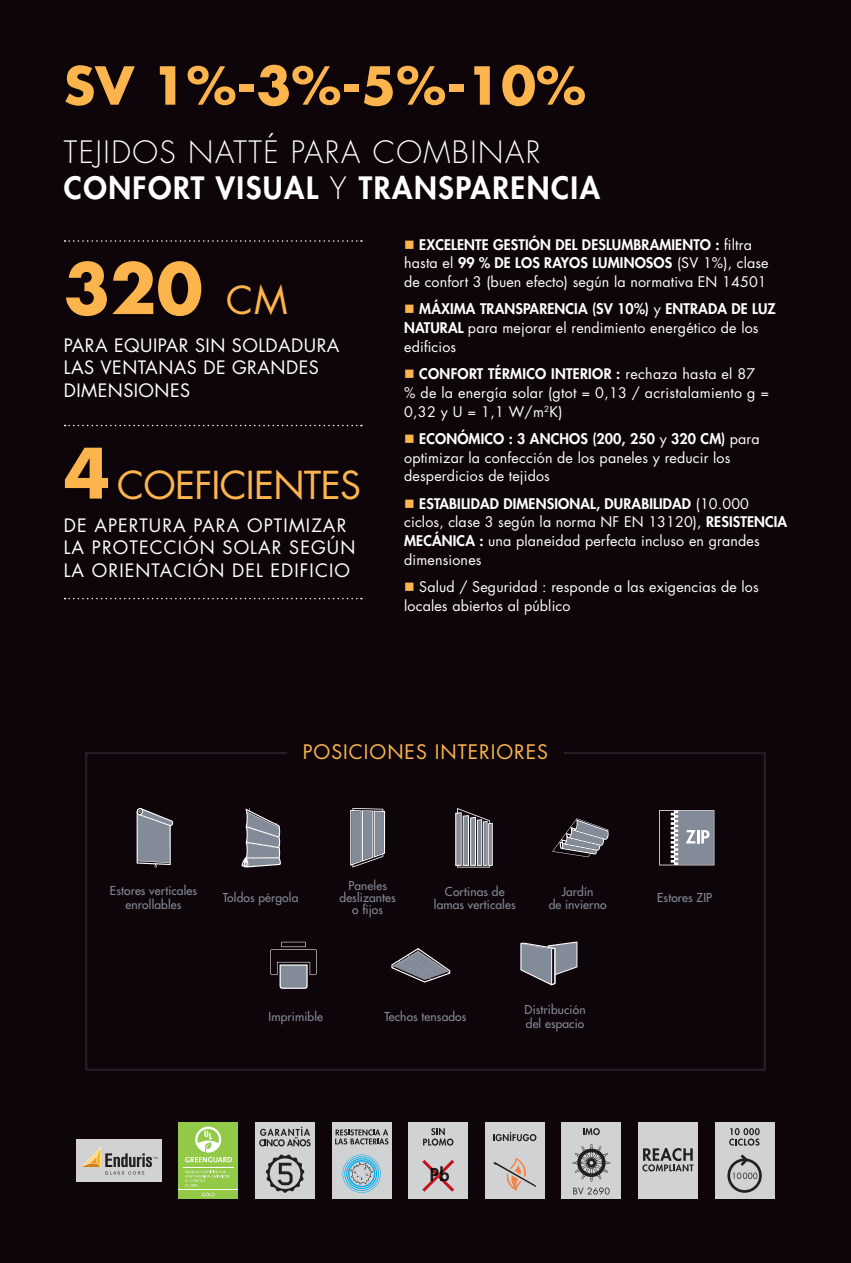
<style>
.page{position:relative;width:851px;height:1263px;background:#fff}
.page>*{position:absolute;margin:0;border:0;box-sizing:border-box;transform-origin:0 0}
.t1{font:700 67.5px "Futura";color:#fcb54c}
.t2{font:700 51px "Futura";color:#fcb54c}
.t3{font:37.5px "Futura";letter-spacing:-.02em;color:#fcb54c}
.t4{font:800 30px/36px "Futura";letter-spacing:.05em;color:#fff}
.t5{font:19.5px "Futura";letter-spacing:.05em;color:#fcb54c}
.t6{font:18px/22.5px "Futura";letter-spacing:.06em;color:#fff}
.t7{font:18px/22.5px "Futura";letter-spacing:.025em;color:#fff}
.t8{font:14.25px/18.8px "Futura";letter-spacing:.01em;color:#fff}
.t9{font:12px/13.5px "Futura";letter-spacing:.01em;color:#838a98;text-align:center}
.s1{font-weight:300}
.s2{font-weight:400;font-size:37.5px}
.s3{font-weight:700;font-size:67.5px}
.s4{color:#fcb54c}
.s5{font-weight:800}
</style>
<div class="page">
<div style="left:0;top:0;width:850px;height:1263px;background:#0e050a"></div>
<svg style="left:85px;top:752px;width:681px;height:319px"></svg>
<svg style="left:391px;top:948px;width:59px;height:34px"></svg>
<svg style="left:270px;top:942px;width:47px;height:47px"></svg>
<svg style="left:241px;top:808px;width:40px;height:59px"></svg>
<svg style="left:136px;top:808px;width:37px;height:59px"></svg>
<svg style="left:350px;top:808px;width:35px;height:59px;background:#848690"></svg>
<svg style="left:455px;top:808px;width:37px;height:59px;background:#85868e"></svg>
<svg style="left:552px;top:818px;width:56px;height:39px"></svg>
<svg style="left:520px;top:941px;width:57px;height:44px"></svg>
<svg style="left:659px;top:810px;width:55px;height:55px"></svg>
<svg style="left:65px;top:240px;width:297px;height:2px"></svg>
<svg style="left:65px;top:425px;width:297px;height:1px"></svg>
<svg style="left:65px;top:598px;width:297px;height:1px"></svg>
<div style="left:638px;top:1123px;width:59px;height:76px;background:#d1d2d4"></div>
<svg style="left:642px;top:1148px;width:51px;height:23px"></svg>
<div style="left:255px;top:1123px;width:60px;height:76px;background:#d1d2d4"></div>
<svg style="left:265px;top:1154px;width:39px;height:39px"></svg>
<svg style="left:259px;top:1126px;width:51px;height:20px"></svg>
<div style="left:408px;top:1123px;width:60px;height:76px;background:#d1d2d4"></div>
<svg style="left:422px;top:1160px;width:32px;height:32px"></svg>
<svg style="left:423px;top:1128px;width:30px;height:18px"></svg>
<div style="left:332px;top:1123px;width:59px;height:76px;background:#d1d2d4"></div>
<svg style="left:342px;top:1154px;width:39px;height:39px"></svg>
<svg style="left:335px;top:1129px;width:53px;height:15px"></svg>
<div style="left:714px;top:1123px;width:60px;height:76px;background:#d1d2d4"></div>
<svg style="left:727px;top:1154px;width:34px;height:39px"></svg>
<svg style="left:729px;top:1128px;width:30px;height:18px"></svg>
<div style="left:561px;top:1123px;width:60px;height:76px;background:#d1d2d4"></div>
<svg style="left:572px;top:1144px;width:38px;height:51px"></svg>
<svg style="left:583px;top:1128px;width:16px;height:7px"></svg>
<div style="left:485px;top:1123px;width:59px;height:76px;background:#d1d2d4"></div>
<svg style="left:493px;top:1158px;width:43px;height:33px"></svg>
<svg style="left:493px;top:1132px;width:43px;height:9px"></svg>
<div style="left:77px;top:1140px;width:85px;height:42px;background:#d1d2d4"></div>
<svg style="left:81px;top:1147px;width:76px;height:27px"></svg>
<div style="left:179px;top:1123px;width:59px;height:76px;background:#92c947"></div>
<hr style="left:179px;top:1189px;width:59px;height:1px;background:#fff">
<svg style="left:202px;top:1193px;width:13px;height:3px"></svg>
<svg style="left:185px;top:1171px;width:45px;height:15px"></svg>
<hr style="left:183px;top:1167px;width:50px;height:1px;background:#fff">
<svg style="left:185px;top:1127px;width:47px;height:35px"></svg>
<div style="left:287px;top:744px;width:276px;height:21px;background:#0e050a"></div>
<p class="t2" style="left:64px;top:50px;width:523px">SV 1%-3%-5%-10%</p>
<p class="t4" style="left:64px;top:134px;width:537px"><span class="s1">TEJIDOS NATTÉ PARA COMBINAR<br></span>CONFORT VISUAL <span class="s1">Y</span> TRANSPARENCIA</p>
<p class="t1" style="left:64px;top:242px;width:225px">320 <span class="s2">CM</span></p>
<p class="t7" style="left:64px;top:333px;width:277px">PARA EQUIPAR SIN SOLDADURA<br>LAS VENTANAS DE GRANDES<br>DIMENSIONES</p>
<p class="t3" style="left:64px;top:459px;width:299px"><span class="s3">4</span> COEFICIENTES</p>
<p class="t6" style="left:64px;top:513px;width:293px">DE APERTURA PARA OPTIMIZAR<br>LA PROTECCIÓN SOLAR SEGÚN<br>LA ORIENTACIÓN DEL EDIFICIO</p>
<p class="t8" style="left:404px;top:235px;width:366px"><span class="s4">■</span> <span class="s5">EXCELENTE GESTIÓN DEL DESLUMBRAMIENTO :</span> filtra hasta el <span class="s5">99 % DE LOS RAYOS LUMINOSOS</span> (SV 1%), clase de confort 3 (buen efecto) según la normativa EN 14501</p>
<p class="t8" style="left:404px;top:299px;width:373px"><span class="s4">■</span> <span class="s5">MÁXIMA TRANSPARENCIA (SV 10%)</span> y <span class="s5">ENTRADA DE LUZ<br>NATURAL</span> para mejorar el rendimiento energético de los edificios</p>
<p class="t8" style="left:404px;top:364px;width:366px"><span class="s4">■</span> <span class="s5">CONFORT TÉRMICO INTERIOR :</span> rechaza hasta el 87 % de la energía solar (gtot = 0,13 / acristalamiento g =<br>0,32 y U = 1,1 W/m<sup>2</sup>K)</p>
<p class="t8" style="left:404px;top:429px;width:357px"><span class="s4">■</span> <span class="s5">ECONÓMICO : 3 ANCHOS (200, 250</span> y <span class="s5">320 CM)</span> para optimizar la confección de los paneles y reducir los desperdicios de tejidos</p>
<p class="t8" style="left:404px;top:494px;width:384px"><span class="s4">■</span> <span class="s5">ESTABILIDAD DIMENSIONAL, DURABILIDAD</span> (10.000 ciclos, clase 3 según la norma NF EN 13120), <span class="s5">RESISTENCIA MECÁNICA :</span> una planeidad perfecta incluso en grandes dimensiones</p>
<p class="t8" style="left:404px;top:577px;width:356px"><span class="s4">■</span> Salud / Seguridad : responde a las exigencias de los locales abiertos al público</p>
<p class="t5" style="left:303px;top:739px;width:247px">POSICIONES INTERIORES</p>
<p class="t9" style="left:110px;top:884px;width:89px">Estores verticales enrollables</p>
<p class="t9" style="left:223px;top:891px;width:77px">Toldos pérgola</p>
<p class="t9" style="left:348px;top:879px;width:40px">Paneles</p>
<p class="t9" style="left:339px;top:891px;width:58px">deslizantes</p>
<p class="t9" style="left:352px;top:903px;width:32px">o fijos</p>
<p class="t9" style="left:434px;top:884px;width:83px">Cortinas de lamas verticales</p>
<p class="t9" style="left:561px;top:884px;width:33px">Jardín</p>
<p class="t9" style="left:548px;top:898px;width:59px">de invierno</p>
<p class="t9" style="left:268px;top:1010px;width:56px">Imprimible</p>
<p class="t9" style="left:384px;top:1010px;width:83px">Techos tensados</p>
<p class="t9" style="left:524px;top:1003px;width:63px">Distribución</p>
<p class="t9" style="left:525px;top:1016px;width:60px">del espacio</p>
<p class="t9" style="left:657px;top:891px;width:56px">Estores ZIP</p>
</div>
